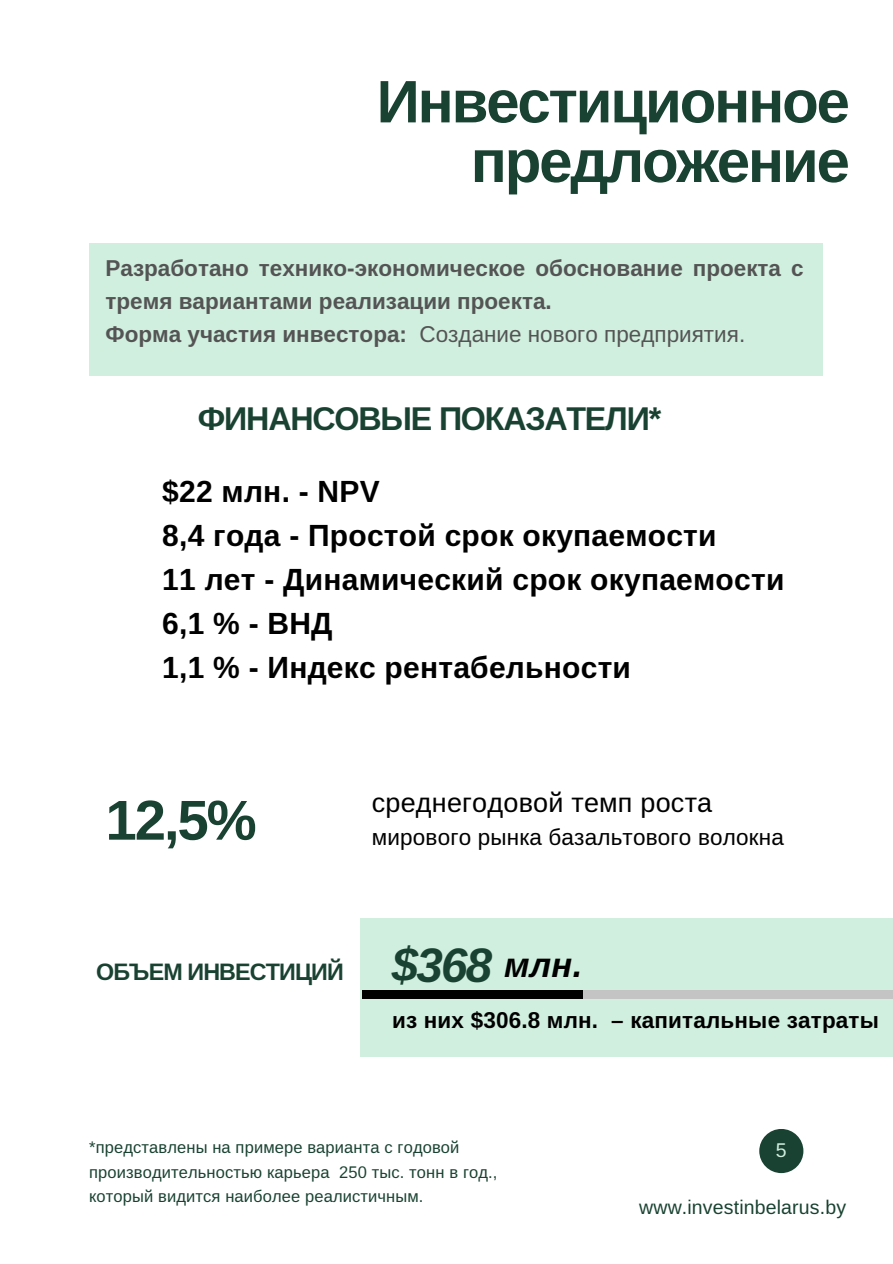
<style>
.page{position:relative;width:893px;height:1264px;background:#fff}
.page>*{position:absolute;margin:0;border:0;box-sizing:border-box;transform-origin:0 0}
.t1{font:700 60px/59.6px "Libra Sans";letter-spacing:-.035em;color:#194232;text-align:right}
.t2{font:700 56.25px "Libra Sans";color:#194232}
.t3{font:italic 700 47.55px "Libra Sans";color:#194232}
.t4{font:italic 700 34.5px "Libra Sans";color:#000}
.t5{font:700 32.25px "Libra Sans";letter-spacing:-.035em;color:#194232}
.t6{font:700 30px "Libra Sans";letter-spacing:.01em;color:#000}
.t7{font:27px "Libra Sans";letter-spacing:.01em;color:#000}
.t8{font:700 23.25px "Libra Sans";letter-spacing:-.035em;color:#194232}
.t9{font:700 22.5px/32.5px "Libra Sans";color:#545454}
.t10{font:22.5px "Libra Sans";color:#545454}
.t11{font:700 22.5px "Libra Sans";letter-spacing:.01em;color:#000}
.t12{font:22.5px "Libra Sans";letter-spacing:.01em;color:#000}
.t13{font:19.5px "Libra Sans";letter-spacing:.01em;color:#194232}
.t14{font:19.5px "Libra Sans";color:#d0efdf}
.t15{font:16.5px/24.8px "Libra Sans";letter-spacing:.01em;color:#194232}
.s1{font-weight:700}
</style>
<div class="page">
<div style="left:759px;top:1128px;width:44px;height:45px;background:#194232;border-radius:50%"></div>
<div style="left:360px;top:918px;width:532px;height:139px;background:#d0efdf"></div>
<div style="left:89px;top:243px;width:733px;height:133px;background:#d0efdf"></div>
<div style="left:362px;top:989px;width:530px;height:9px;background:#c4c4c4"></div>
<div style="left:362px;top:989px;width:221px;height:9px;background:#000"></div>
<p class="t1" style="left:376px;top:72px;width:474px">Инвестиционное предложение</p>
<p class="t9" style="left:105px;top:252px;width:699px">Разработано технико-экономическое обоснование проекта с тремя вариантами реализации проекта.</p>
<p class="t10" style="left:105px;top:321px;width:641px"><span class="s1">Форма участия инвестора:</span> Создание нового предприятия.</p>
<p class="t5" style="left:198px;top:401px;width:464px">ФИНАНСОВЫЕ ПОКАЗАТЕЛИ*</p>
<p class="t6" style="left:162px;top:475px;width:219px">$22 млн. - NPV</p>
<p class="t6" style="left:162px;top:519px;width:556px">8,4 года - Простой срок окупаемости</p>
<p class="t6" style="left:162px;top:563px;width:623px">11 лет - Динамический срок окупаемости</p>
<p class="t6" style="left:162px;top:607px;width:172px">6,1 % - ВНД</p>
<p class="t6" style="left:162px;top:650px;width:470px">1,1 % - Индекс рентабельности</p>
<p class="t2" style="left:105px;top:788px;width:153px">12,5%</p>
<p class="t7" style="left:372px;top:787px;width:342px">среднегодовой темп роста</p>
<p class="t12" style="left:372px;top:825px;width:413px">мирового рынка базальтового волокна</p>
<p class="t8" style="left:96px;top:958px;width:249px">ОБЪЕМ ИНВЕСТИЦИЙ</p>
<p class="t3" style="left:392px;top:938px;width:102px">$368</p>
<p class="t4" style="left:504px;top:945px;width:80px">млн.</p>
<p class="t11" style="left:392px;top:1007px;width:488px">из них $306.8 млн. – капитальные затраты</p>
<p class="t15" style="left:89px;top:1134px;width:409px">*представлены на примере варианта с годовой производительностью карьера 250 тыс. тонн в год., который видится наиболее реалистичным.</p>
<p class="t14" style="left:775px;top:1139px;width:12px">5</p>
<p class="t13" style="left:639px;top:1196px;width:208px">www.investinbelarus.by</p>
</div>
